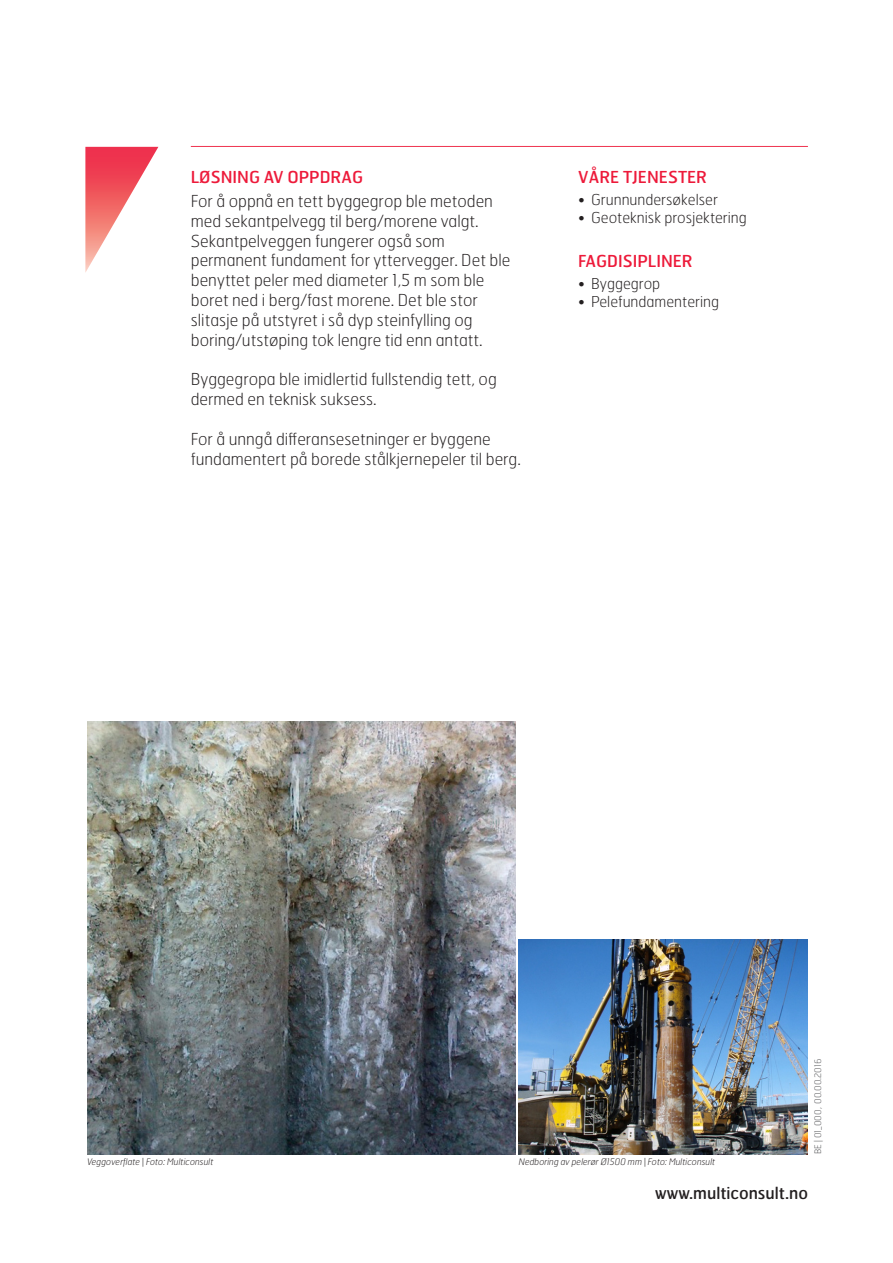
<style>
.page{position:relative;width:893px;height:1263px;background:#fff}
.page>*{position:absolute;margin:0;border:0;box-sizing:border-box;transform-origin:0 0}
.Mellomtittel{font:100 16.5px/19.8px "Hermes FB";color:#231f20}
.Mellomtittel-2{font:16.5px "Hermes FB";color:#ed1a3a}
.Nettadresse{font:16.5px "Hermes FB";color:#231f20}
.t1{font:100 15px "Hermes FB";color:#231f20}
.t2{font:italic 100 9px "Hermes FB";color:#231f20}
.Sideinfo{font:100 9px "Hermes FB";color:#57585a}
</style>
<div class="page">
<img style="left:87px;top:721px;width:429px;height:433px">
<img style="left:519px;top:940px;width:289px;height:214px">
<hr style="left:191px;top:146px;width:617px;height:1px;background:#ed1a3a">
<svg style="left:85px;top:147px;width:73px;height:125px"></svg>
<p class="Mellomtittel-2" style="left:191px;top:166px;width:174px">LØSNING AV OPPDRAG</p>
<p class="Mellomtittel" style="left:191px;top:191px;width:304px">For å oppnå en tett byggegrop ble metoden</p>
<p class="Mellomtittel" style="left:191px;top:211px;width:289px">med sekantpelvegg til berg/morene valgt.</p>
<p class="Mellomtittel" style="left:191px;top:230px;width:256px">Sekantpelveggen fungerer også som</p>
<p class="Mellomtittel" style="left:191px;top:250px;width:321px">permanent fundament for yttervegger. Det ble benyttet peler med diameter 1,5 m som ble</p>
<p class="Mellomtittel" style="left:191px;top:290px;width:288px">boret ned i berg/fast morene. Det ble stor</p>
<p class="Mellomtittel" style="left:191px;top:310px;width:283px">slitasje på utstyret i så dyp steinfylling og</p>
<p class="Mellomtittel" style="left:191px;top:329px;width:293px">boring/utstøping tok lengre tid enn antatt.</p>
<p class="Mellomtittel" style="left:191px;top:369px;width:307px">Byggegropa ble imidlertid fullstendig tett, og dermed en teknisk suksess.</p>
<p class="Mellomtittel" style="left:191px;top:428px;width:301px">For å unngå differansesetninger er byggene</p>
<p class="Mellomtittel" style="left:191px;top:448px;width:331px">fundamentert på borede stålkjernepeler til berg.</p>
<p class="Mellomtittel-2" style="left:578px;top:166px;width:130px">VÅRE TJENESTER</p>
<p class="t1" style="left:578px;top:190px;width:141px">• Grunnundersøkelser</p>
<p class="t1" style="left:578px;top:208px;width:170px">• Geoteknisk prosjektering</p>
<p class="Mellomtittel-2" style="left:578px;top:251px;width:116px">FAGDISIPLINER</p>
<p class="t1" style="left:578px;top:274px;width:83px">• Byggegrop</p>
<p class="t1" style="left:578px;top:292px;width:142px">• Pelefundamentering</p>
<p class="t2" style="left:87px;top:1156px;width:128px">Veggoverflate | Foto: Multiconsult</p>
<p class="t2" style="left:519px;top:1156px;width:198px">Nedboring av pelerør Ø1500 mm | Foto: Multiconsult</p>
<p class="Sideinfo" style="left:812px;top:1154px;width:97px;rotate:-90deg">BE | 01_000, 00.00.2016</p>
<p class="Nettadresse" style="left:655px;top:1182px;width:154px">www.multiconsult.no</p>
</div>
